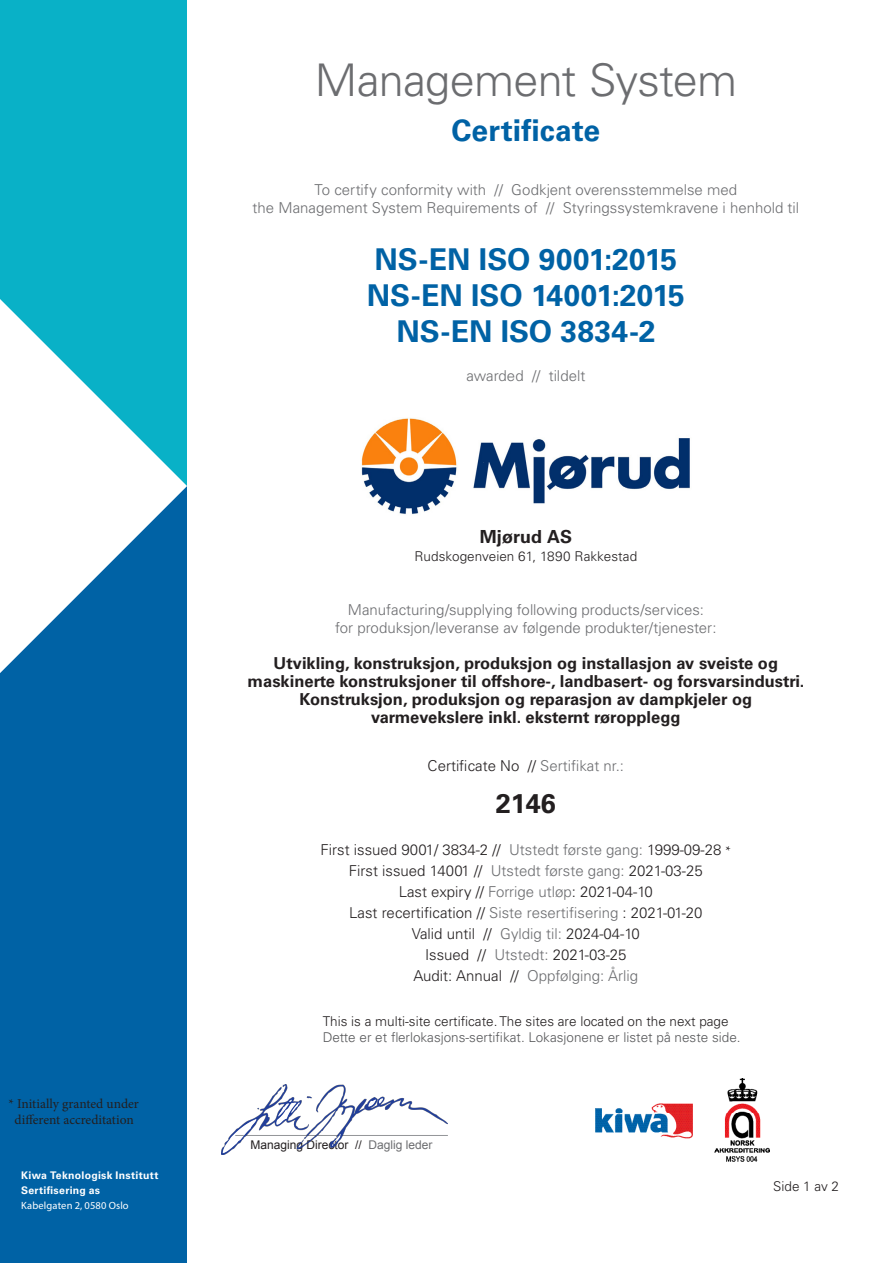
<style>
.page{position:relative;width:893px;height:1263px;background:#fff}
.page>*{position:absolute;margin:0;border:0;box-sizing:border-box;transform-origin:0 0}
.certificate_title{font:300 45px "Univers LT Std";letter-spacing:-.015em;color:#6c6d70}
.certificate{font:700 30px "Univers LT Std";color:#0062a5}
.t1{font:700 27px "Univers LT Std";color:#231f20}
.explanation_text{font:700 18px "Univers LT Std";letter-spacing:.005em;color:#231f20}
.t2{font:700 16.5px "Univers LT Std";color:#231f20}
.t3{font:300 15px "Univers LT Std";color:#231f20}
.explanation_text-2{font:300 15px "Univers LT Std";color:#6c6d70}
.explanation_text-3{font:300 13.5px "Univers LT Std";color:#231f20}
.t4{font:300 13.5px "Univers LT Std";color:#57585a}
.t5{font:13.5px "Minion Pro";color:#231f20}
.t6{font:12px "Arial";color:#231f20}
.t7{font:700 10.5px/15px "Univers LT Std";letter-spacing:.025em;color:#fff}
.t8{font:10.5px "Myriad Pro";letter-spacing:.015em;color:#fff}
.s1{color:#6c6d70}
.s2{font-family:"Minion Pro";font-weight:400;font-size:13.5px}
.s3{color:#231f20}
</style>
<div class="page">
<div style="left:0;top:486px;width:187px;height:777px;background:#0062a5"></div>
<div style="left:0;top:0;width:187px;height:486px;background:#09b1c7"></div>
<svg style="left:0;top:299px;width:187px;height:374px;fill:#fff"></svg>
<img style="left:595px;top:1078px;width:174px;height:83px">
<img style="left:361px;top:418px;width:329px;height:96px">
<img style="left:222px;top:1084px;width:226px;height:71px">
<p class="t5" style="left:9px;top:1094px;width:132px">* Initially granted under</p>
<p class="t5" style="left:15px;top:1110px;width:121px">different accreditation</p>
<p class="t7" style="left:21px;top:1168px;width:139px">Kiwa Teknologisk Institutt<br>Sertifisering as</p>
<p class="t8" style="left:21px;top:1199px;width:109px">Kabelgaten 2, 0580 Oslo</p>
<p class="certificate_title" style="left:315px;top:53px;width:424px">Management System</p>
<p class="certificate" style="left:451px;top:113px;width:150px">Certificate</p>
<p class="explanation_text-2" style="left:315px;top:181px;width:424px">To certify conformity with // Godkjent overensstemmelse med</p>
<p class="explanation_text-2" style="left:253px;top:199px;width:548px">the Management System Requirements of // Styringssystemkravene i henhold til</p>
<p class="certificate" style="left:375px;top:242px;width:304px">NS-EN ISO 9001:2015</p>
<p class="certificate" style="left:367px;top:278px;width:319px">NS-EN ISO 14001:2015</p>
<p class="certificate" style="left:396px;top:314px;width:260px">NS-EN ISO 3834-2</p>
<p class="explanation_text-2" style="left:466px;top:367px;width:120px">awarded // tildelt</p>
<p class="explanation_text" style="left:480px;top:526px;width:94px">Mjørud AS</p>
<p class="explanation_text-3" style="left:415px;top:548px;width:224px">Rudskogenveien 61, 1890 Rakkestad</p>
<p class="explanation_text-2" style="left:348px;top:601px;width:358px">Manufacturing/supplying following products/services:</p>
<p class="explanation_text-2" style="left:335px;top:619px;width:383px">for produksjon/leveranse av følgende produkter/tjenester:</p>
<p class="t2" style="left:274px;top:654px;width:506px">Utvikling, konstruksjon, produksjon og installasjon av sveiste og</p>
<p class="t2" style="left:248px;top:672px;width:558px">maskinerte konstruksjoner til offshore-, landbasert- og forsvarsindustri.</p>
<p class="t2" style="left:299px;top:690px;width:454px">Konstruksjon, produksjon og reparasjon av dampkjeler og</p>
<p class="t2" style="left:371px;top:708px;width:311px">varmevekslere inkl. eksternt røropplegg</p>
<p class="t3" style="left:428px;top:757px;width:198px">Certificate No // <span class="s1">Sertifikat nr.:</span></p>
<p class="t1" style="left:496px;top:788px;width:62px">2146</p>
<p class="t3" style="left:321px;top:841px;width:412px">First issued 9001/ 3834-2 // <span class="s1">Utstedt første gang:</span> 1999-09-28 <span class="s2">*</span></p>
<p class="t3" style="left:349px;top:862px;width:355px">First issued 14001 // <span class="s1">Utstedt første gang:</span> 2021-03-25</p>
<p class="t3" style="left:399px;top:883px;width:256px">Last expiry // <span class="s1">Forrige utløp</span>: 2021-04-10</p>
<p class="t3" style="left:349px;top:904px;width:355px">Last recertification // <span class="s1">Siste resertifisering</span> : 2021-01-20</p>
<p class="t3" style="left:412px;top:925px;width:230px">Valid until // <span class="s1">Gyldig til:</span> 2024-04-10</p>
<p class="t3" style="left:425px;top:946px;width:203px">Issued // <span class="s1">Utstedt:</span> 2021-03-25</p>
<p class="explanation_text-2" style="left:414px;top:967px;width:226px"><span class="s3">Audit: Annual //</span> Oppfølging: Årlig</p>
<p class="explanation_text-3" style="left:323px;top:1013px;width:407px">This is a multi-site certificate. The sites are located on the next page</p>
<p class="t4" style="left:323px;top:1029px;width:419px">Dette er et flerlokasjons-sertifikat. Lokasjonene er listet på neste side.</p>
<p class="t6" style="left:251px;top:1136px;width:184px">Managing Director // <span class="s1">Daglig leder</span></p>
<p class="explanation_text-3" style="left:773px;top:1178px;width:67px">Side 1 av 2</p>
</div>
